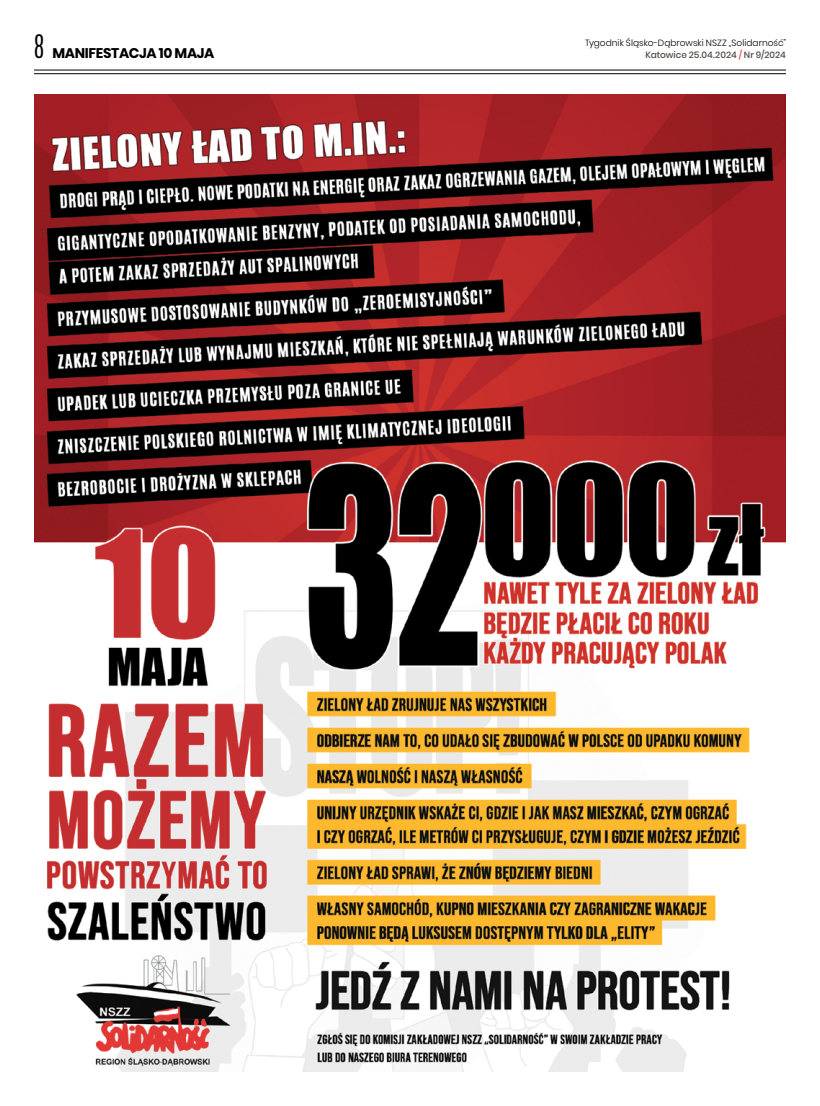
<style>
.page{position:relative;width:820px;height:1106px;background:#fff}
.page>*{position:absolute;margin:0;border:0;box-sizing:border-box;transform-origin:0 0}
.t1{font:700 14px "Poppins";letter-spacing:-.025em;color:#000}
.t2{font:300 9px "Poppins";color:#000}
.t3{font:500 9px "Poppins";color:#4f4a46}
.s1{font-family:"Antonio";font-weight:300;font-size:27px}
.s2{color:#f13c3c}
</style>
<div class="page">
<hr style="left:34px;top:70px;width:751px;height:1px;background:#000">
<hr style="left:34px;top:73px;width:751px;height:1px;background:#000">
<img style="left:34px;top:94px;width:751px;height:977px">
<h1 class="t1" style="left:34px;top:45px;width:182px"><span class="s1">8</span> MANIFESTACJA 10 MAJA</h1>
<p class="t2" style="left:585px;top:38px;width:202px">Tygodnik Śląsko-Dąbrowski NSZZ „Solidarność”</p>
<p class="t3" style="left:645px;top:50px;width:142px">Katowice 25.04.2024 <span class="s2">/</span> Nr 9/2024</p>
</div>
